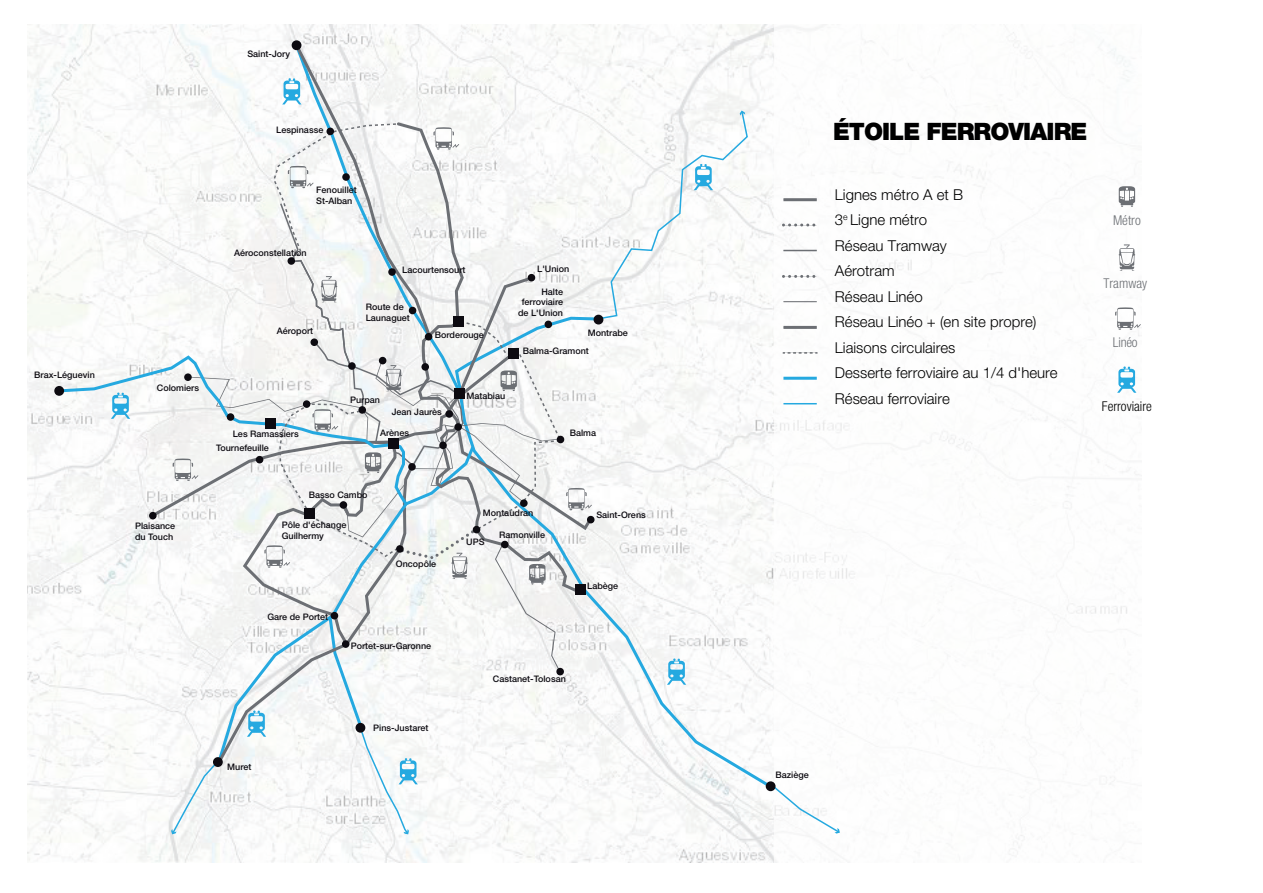
<style>
.page{position:relative;width:1263px;height:893px;background:#fff}
.page>*{position:absolute;margin:0;border:0;box-sizing:border-box;transform-origin:0 0}
.t1{font:900 24px "Helvetica Neue LT Std";letter-spacing:-.04em;color:#000}
.t2{font:300 15px/25.5px "Helvetica Neue LT Std";color:#000}
.t3{font:300 condensed 13.5px "Helvetica Neue LT Std";color:#6c6f74}
.t4{font:300 condensed 13.5px "Helvetica Neue LT Std";color:#000}
.t5{font:500 9px/10.8px "Helvetica Neue LT Std";color:#0d0b11}
</style>
<div class="page">
<img style="left:28px;top:24px;width:746px;height:838px">
<svg style="left:749px;top:390px;width:22px;height:398px"></svg>
<svg style="left:772px;top:785px;width:68px;height:49px"></svg>
<svg style="left:56px;top:353px;width:94px;height:155px"></svg>
<hr style="left:783px;top:250px;width:34px;height:1px;background:#6c6f74">
<hr style="left:783px;top:301px;width:34px;height:1px;background:#6c6f74">
<svg style="left:783px;top:224px;width:34px;height:3px"></svg>
<hr style="left:783px;top:198px;width:34px;height:3px;background:#6c6f74">
<svg style="left:783px;top:275px;width:34px;height:3px"></svg>
<svg style="left:783px;top:352px;width:34px;height:2px"></svg>
<hr style="left:783px;top:326px;width:34px;height:3px;background:#6c6f74">
<hr style="left:783px;top:377px;width:34px;height:3px;background:#25a9e0">
<hr style="left:783px;top:403px;width:34px;height:1px;background:#25a9e0">
<svg style="left:111px;top:392px;width:19px;height:27px"></svg>
<svg style="left:1115px;top:307px;width:26px;height:23px"></svg>
<svg style="left:1119px;top:244px;width:16px;height:27px"></svg>
<svg style="left:1119px;top:186px;width:16px;height:21px"></svg>
<svg style="left:1117px;top:366px;width:19px;height:27px"></svg>
<div style="left:766px;top:782px;width:9px;height:8px;background:#0d0b11;border-radius:50%"></div>
<div style="left:766px;top:781px;width:9px;height:10px;border:2px solid #0d0b11;border-radius:50%"></div>
<div style="left:55px;top:387px;width:8px;height:8px;background:#0d0b11;border-radius:50%"></div>
<div style="left:54px;top:386px;width:10px;height:10px;border:2px solid #0d0b11;border-radius:50%"></div>
<div style="left:292px;top:41px;width:9px;height:8px;background:#0d0b11;border-radius:50%"></div>
<div style="left:292px;top:40px;width:9px;height:10px;border:2px solid #0d0b11;border-radius:50%"></div>
<div style="left:149px;top:512px;width:8px;height:7px;border:2px solid #0d0b11;border-radius:50%"></div>
<svg style="left:150px;top:45px;width:599px;height:790px"></svg>
<div style="left:454px;top:388px;width:11px;height:11px;background:#0d0b11"></div>
<div style="left:388px;top:438px;width:11px;height:10px;background:#0d0b11"></div>
<div style="left:304px;top:508px;width:11px;height:10px;background:#0d0b11"></div>
<div style="left:265px;top:418px;width:11px;height:11px;background:#0d0b11"></div>
<div style="left:453px;top:316px;width:11px;height:10px;background:#0d0b11"></div>
<div style="left:508px;top:348px;width:11px;height:10px;background:#0d0b11"></div>
<div style="left:575px;top:585px;width:11px;height:10px;background:#0d0b11"></div>
<p class="t5" style="left:34px;top:369px;width:62px">Brax-Léguevin</p>
<p class="t5" style="left:247px;top:48px;width:44px">Saint-Jory</p>
<p class="t5" style="left:276px;top:124px;width:49px">Lespinasse</p>
<p class="t5" style="left:316px;top:184px;width:42px">Fenouillet<br>St-Alban</p>
<p class="t5" style="left:157px;top:382px;width:44px">Colomiers</p>
<p class="t5" style="left:135px;top:521px;width:42px">Plaisance du Touch</p>
<p class="t5" style="left:234px;top:248px;width:74px">Aéroconstellation</p>
<p class="t5" style="left:277px;top:326px;width:38px">Aéroport</p>
<p class="t5" style="left:233px;top:428px;width:67px">Les Ramassiers</p>
<p class="t5" style="left:216px;top:442px;width:54px">Tournefeuille</p>
<p class="t5" style="left:402px;top:264px;width:65px">Lacourtensourt</p>
<p class="t5" style="left:366px;top:301px;width:46px">Route de<br>Launaguet</p>
<p class="t5" style="left:435px;top:329px;width:51px">Borderouge</p>
<p class="t5" style="left:537px;top:263px;width:34px">L'Union</p>
<p class="t5" style="left:518px;top:286px;width:47px;text-align:right">Halte ferroviaire de L'Union</p>
<p class="t5" style="left:588px;top:327px;width:42px">Montrabe</p>
<p class="t5" style="left:523px;top:345px;width:68px">Balma-Gramont</p>
<p class="t5" style="left:350px;top:395px;width:32px">Purpan</p>
<p class="t5" style="left:392px;top:406px;width:52px">Jean Jaurès</p>
<p class="t5" style="left:380px;top:427px;width:30px">Arènes</p>
<p class="t5" style="left:466px;top:390px;width:40px">Matabiau</p>
<p class="t5" style="left:570px;top:427px;width:28px">Balma</p>
<p class="t5" style="left:309px;top:490px;width:60px">Basso Cambo</p>
<p class="t5" style="left:282px;top:520px;width:66px">Pôle d'échange<br>Guilhermy</p>
<p class="t5" style="left:267px;top:611px;width:62px">Gare de Portet</p>
<p class="t5" style="left:396px;top:558px;width:42px">Oncopôle</p>
<p class="t5" style="left:351px;top:641px;width:82px">Portet-sur-Garonne</p>
<p class="t5" style="left:227px;top:762px;width:26px">Muret</p>
<p class="t5" style="left:373px;top:723px;width:57px">Pins-Justaret</p>
<p class="t5" style="left:483px;top:507px;width:52px">Montaudran</p>
<p class="t5" style="left:466px;top:536px;width:20px">UPS</p>
<p class="t5" style="left:499px;top:529px;width:47px">Ramonville</p>
<p class="t5" style="left:596px;top:509px;width:51px">Saint-Orens</p>
<p class="t5" style="left:587px;top:580px;width:33px">Labège</p>
<p class="t5" style="left:493px;top:674px;width:74px">Castanet-Tolosan</p>
<h1 class="t1" style="left:833px;top:117px;width:256px">ÉTOILE FERROVIAIRE</h1>
<h2 class="t2" style="left:835px;top:181px;width:224px">Lignes métro A et B<br>3<sup>e</sup> Ligne métro<br>Réseau Tramway<br>Aérotram<br>Réseau Linéo<br>Réseau Linéo + (en site propre)<br>Liaisons circulaires<br>Desserte ferroviaire au 1/4 d'heure<br>Réseau ferroviaire</h2>
<h3 class="t3" style="left:1113px;top:212px;width:29px">Métro</h3>
<h3 class="t3" style="left:1103px;top:276px;width:45px">Tramway</h3>
<h3 class="t3" style="left:1113px;top:335px;width:26px">Linéo</h3>
<h3 class="t4" style="left:1102px;top:398px;width:51px">Ferroviaire</h3>
<p class="t5" style="left:775px;top:769px;width:35px">Baziège</p>
</div>
